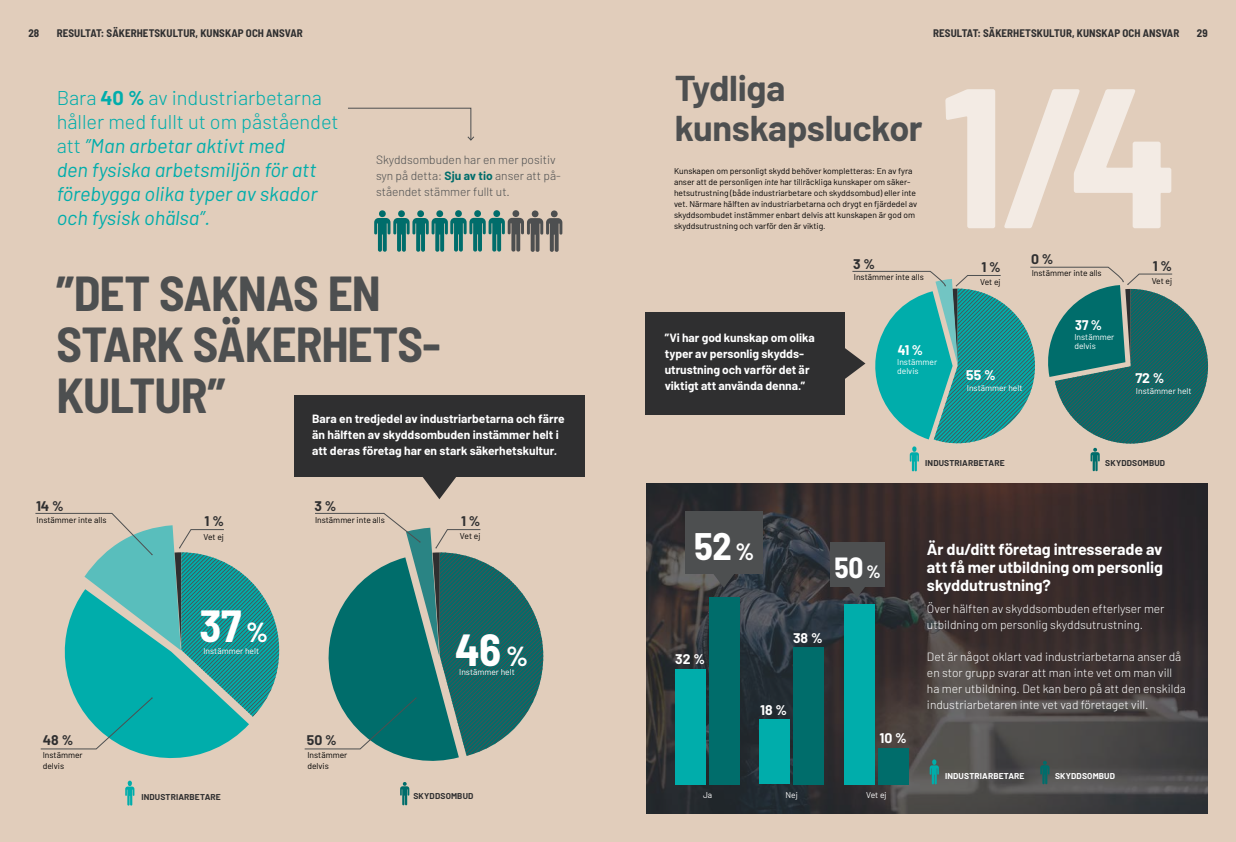
<style>
.page{position:relative;width:1236px;height:842px;background:#e1cdbb}
.page>*{position:absolute;margin:0;border:0;box-sizing:border-box;transform-origin:0 0}
.t1{font:700 semi-condensed 198.6px "Barlow";color:#f3ebe4}
.t2{font:700 semi-condensed 49.3px/50.8px "Barlow";letter-spacing:-.02em;color:#4d4f50}
.t3{font:700 semi-condensed 45.1px "Barlow";color:#fff}
.t4{font:700 semi-condensed 38.5px "Barlow";color:#fff}
.t5{font:700 36px/40px "Barlow";letter-spacing:-.015em;color:#4d4f50}
.t6{font:700 semi-condensed 29.2px "Barlow";color:#fff}
.t7{font:700 semi-condensed 27.7px "Barlow";color:#fff}
.t8{font:italic 20px/24px "Barlow";color:#00adab}
.t9{font:700 16px/18px "Barlow";letter-spacing:-.005em;color:#fff;text-align:justify}
.t10{font:700 14px "Barlow";color:#2f2f30}
.t11{font:700 14px "Barlow";color:#fff}
.t12{font:700 semi-condensed 14px "Barlow";color:#fff}
.t13{font:300 12px/16px "Barlow";color:#fff}
.t14{font:700 12px/16px "Barlow";color:#fff}
.t15{font:300 12px/16px "Barlow";color:#4d4f50}
.t16{font:700 semi-condensed 11px "Barlow";letter-spacing:.005em;color:#2f2f30}
.t17{font:8.5px/11px "Barlow";color:#000}
.t18{font:8.5px/9px "Barlow";color:#fff}
.t19{font:700 8.5px "Barlow";letter-spacing:.015em;color:#2f2f30}
.t20{font:700 8.5px "Barlow";letter-spacing:.015em;color:#fff}
.s1{font-weight:300;font-style:normal}
.s2{font-weight:700;font-style:normal}
.s3{font-weight:700;color:#006d6b}
.s4{font-style:italic}
.s5{font-size:27.7px}
.s6{font-size:23.6px}
.s7{font-size:17.9px}
</style>
<div class="page">
<svg style="left:646px;top:483px;width:561px;height:331px;background:#3a3536"></svg>
<svg style="left:374px;top:210px;width:188px;height:42px"></svg>
<svg style="left:422px;top:477px;width:34px;height:22px"></svg>
<div style="left:294px;top:395px;width:291px;height:82px;background:#2f2f30"></div>
<svg style="left:348px;top:108px;width:126px;height:32px"></svg>
<div style="left:646px;top:312px;width:199px;height:103px;background:#2f2f30"></div>
<svg style="left:930px;top:759px;width:9px;height:25px"></svg>
<svg style="left:1040px;top:761px;width:9px;height:23px"></svg>
<div style="left:709px;top:597px;width:30px;height:187px;background:#006d6b"></div>
<div style="left:793px;top:647px;width:31px;height:137px;background:#006d6b"></div>
<div style="left:878px;top:748px;width:30px;height:36px;background:#006d6b"></div>
<div style="left:675px;top:669px;width:30px;height:115px;background:#00adab"></div>
<div style="left:759px;top:719px;width:31px;height:65px;background:#00adab"></div>
<div style="left:844px;top:604px;width:30px;height:180px;background:#00adab"></div>
<svg style="left:712px;top:573px;width:24px;height:15px"></svg>
<div style="left:685px;top:511px;width:78px;height:62px;background:#4d4f50"></div>
<svg style="left:849px;top:586px;width:16px;height:11px"></svg>
<div style="left:830px;top:542px;width:54px;height:44px;background:#4d4f50"></div>
<svg style="left:125px;top:781px;width:9px;height:24px"></svg>
<svg style="left:400px;top:782px;width:9px;height:23px"></svg>
<svg style="left:304px;top:513px;width:239px;height:248px"></svg>
<svg style="left:35px;top:513px;width:244px;height:246px"></svg>
<svg style="left:845px;top:267px;width:363px;height:204px"></svg>
<p class="t16" style="left:57px;top:26px;width:248px">RESULTAT: SÄKERHETSKULTUR, KUNSKAP OCH ANSVAR</p>
<p class="t16" style="left:933px;top:26px;width:248px">RESULTAT: SÄKERHETSKULTUR, KUNSKAP OCH ANSVAR</p>
<p class="t16" style="left:28px;top:26px;width:12px">28</p>
<p class="t16" style="left:1197px;top:26px;width:12px">29</p>
<h3 class="t8" style="left:57px;top:84px;width:284px"><span class="s1">Bara</span> <span class="s2">40 %</span> <span class="s1">av industriarbetarna håller med fullt ut om påståendet att</span> ”Man arbetar aktivt med<br>den fysiska arbetsmiljön för att förebygga olika typer av skador och fysisk ohälsa”.</h3>
<h3 class="t15" style="left:376px;top:151px;width:186px">Skyddsombuden har en mer positiv syn på detta: <span class="s3">Sju av tio</span> anser att på&shy;ståendet stämmer fullt ut.</h3>
<h2 class="t2" style="left:57px;top:265px;width:386px">”DET SAKNAS EN<br>STARK SÄKERHETS-<br>KULTUR”</h2>
<h3 class="t14" style="left:312px;top:410px;width:254px">Bara en tredjedel av industriarbetarna och färre än hälften av skyddsombuden instämmer helt i att deras företag har en stark säkerhetskultur<span class="s4">.</span></h3>
<h3 class="t10" style="left:36px;top:495px;width:29px">14 %</h3>
<p class="t17" style="left:37px;top:513px;width:71px">Instämmer inte alls</p>
<h3 class="t10" style="left:205px;top:511px;width:21px">1 %</h3>
<p class="t17" style="left:203px;top:531px;width:22px">Vet ej</p>
<h3 class="t10" style="left:314px;top:495px;width:23px">3 %</h3>
<p class="t17" style="left:315px;top:513px;width:71px">Instämmer inte alls</p>
<h3 class="t10" style="left:461px;top:511px;width:21px">1 %</h3>
<p class="t17" style="left:460px;top:530px;width:22px">Vet ej</p>
<h3 class="t3" style="left:199px;top:593px;width:70px">37 <span class="s5">%</span></h3>
<p class="t18" style="left:203px;top:646px;width:57px">Instämmer helt</p>
<h3 class="t3" style="left:455px;top:617px;width:48px">46</h3>
<p class="t18" style="left:459px;top:667px;width:57px">Instämmer helt</p>
<h3 class="t7" style="left:506px;top:636px;width:23px">%</h3>
<h3 class="t10" style="left:43px;top:730px;width:32px">48 %</h3>
<p class="t17" style="left:43px;top:749px;width:41px">Instämmer delvis</p>
<h3 class="t10" style="left:307px;top:730px;width:31px">50 %</h3>
<p class="t17" style="left:307px;top:749px;width:41px">Instämmer delvis</p>
<h3 class="t5" style="left:675px;top:65px;width:250px">Tydliga kunskapsluckor</h3>
<p class="t17" style="left:674px;top:165px;width:245px">Kunskapen om personligt skydd behöver kompletteras: En av fyra anser att de personligen <span class="s4">inte</span> har tillräckliga kunskaper om säker&shy;hetsutrustning (både industriarbetare och skyddsombud) eller inte vet. Närmare hälften av industriarbetarna och drygt en fjärdedel av skyddsombudet instämmer enbart delvis att kunskapen är god om skyddsutrustning och varför den är viktig.</p>
<h3 class="t10" style="left:853px;top:253px;width:23px">3 %</h3>
<p class="t17" style="left:854px;top:271px;width:71px">Instämmer inte alls</p>
<h1 class="t1" style="left:941px;top:13px;width:238px">1/4</h1>
<h3 class="t10" style="left:981px;top:257px;width:21px">1 %</h3>
<p class="t17" style="left:980px;top:276px;width:22px">Vet ej</p>
<h3 class="t10" style="left:1031px;top:249px;width:24px">0 %</h3>
<p class="t17" style="left:1032px;top:267px;width:71px">Instämmer inte alls</p>
<h3 class="t10" style="left:1153px;top:255px;width:21px">1 %</h3>
<p class="t17" style="left:1152px;top:274px;width:22px">Vet ej</p>
<h3 class="t14" style="left:665px;top:329px;width:152px">”Vi har god kunskap om olika typer av personlig skydds&shy;utrustning och varför det är viktigt att använda denna.”</h3>
<h3 class="t12" style="left:898px;top:340px;width:27px">41 %</h3>
<p class="t18" style="left:897px;top:357px;width:41px">Instämmer delvis</p>
<h3 class="t11" style="left:966px;top:365px;width:31px">55 %</h3>
<p class="t18" style="left:967px;top:383px;width:57px">Instämmer helt</p>
<h3 class="t12" style="left:1075px;top:315px;width:28px">37 %</h3>
<p class="t18" style="left:1074px;top:332px;width:41px">Instämmer delvis</p>
<h3 class="t11" style="left:1135px;top:368px;width:31px">72 %</h3>
<p class="t18" style="left:1136px;top:386px;width:57px">Instämmer helt</p>
<p class="t19" style="left:925px;top:457px;width:81px">INDUSTRIARBETARE</p>
<p class="t19" style="left:1105px;top:457px;width:61px">SKYDDSOMBUD</p>
<h3 class="t4" style="left:694px;top:518px;width:62px">52 <span class="s6">%</span></h3>
<h3 class="t6" style="left:834px;top:546px;width:48px">50 <span class="s7">%</span></h3>
<h3 class="t11" style="left:675px;top:649px;width:31px">32 %</h3>
<h3 class="t11" style="left:793px;top:627px;width:31px">38 %</h3>
<h3 class="t11" style="left:760px;top:700px;width:28px">18 %</h3>
<h3 class="t11" style="left:879px;top:728px;width:29px">10 %</h3>
<h3 class="t9" style="left:927px;top:539px;width:238px">Är du/ditt företag intresserade av att få mer utbildning om personlig skyddutrustning?</h3>
<h3 class="t13" style="left:927px;top:600px;width:239px">Över hälften av skyddsombuden efterlyser mer utbildning om personlig skyddsutrustning.</h3>
<h3 class="t13" style="left:927px;top:648px;width:261px">Det är något oklart vad industriarbetarna anser då en stor grupp svarar att man inte vet om man vill ha mer utbildning. Det kan bero på att den enskilda industriarbetaren inte vet vad företaget vill.</h3>
<p class="t20" style="left:945px;top:770px;width:81px">INDUSTRIARBETARE</p>
<p class="t20" style="left:1055px;top:770px;width:61px">SKYDDSOMBUD</p>
<p class="t19" style="left:141px;top:790px;width:81px">INDUSTRIARBETARE</p>
<p class="t19" style="left:413px;top:790px;width:61px">SKYDDSOMBUD</p>
<p class="t18" style="left:703px;top:790px;width:11px">Ja</p>
<p class="t18" style="left:786px;top:790px;width:14px">Nej</p>
<p class="t18" style="left:866px;top:790px;width:22px">Vet ej</p>
</div>
